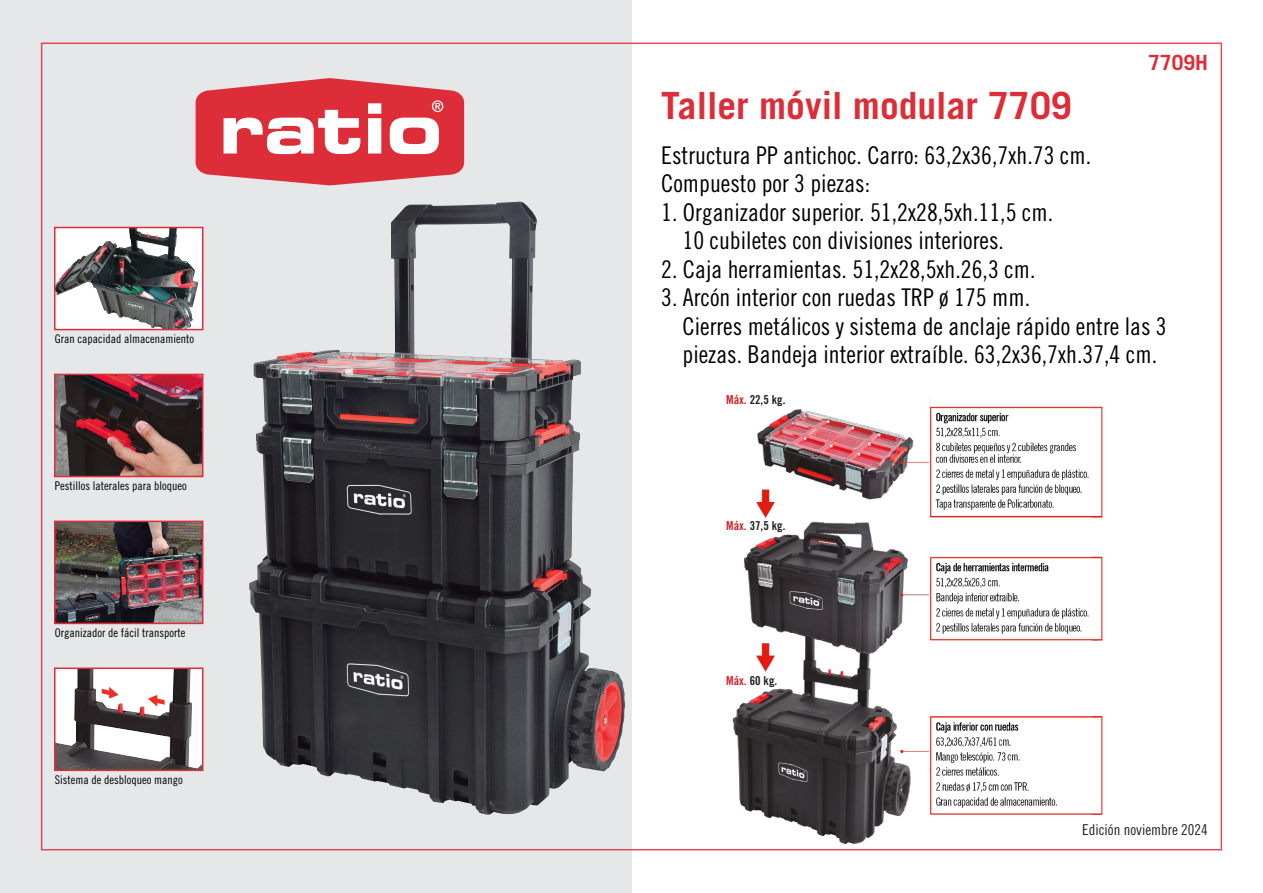
<style>
.page{position:relative;width:1263px;height:893px;background:#fff}
.page>*{position:absolute;margin:0;border:0;box-sizing:border-box;transform-origin:0 0}
.t1{font:700 37.5px "Trade Gothic LT Std";color:#dd2d39}
.t2{font:24.45px/28.5px "Trade Gothic LT Std Cn 18";color:#000}
.t3{font:700 21px "Trade Gothic LT Std";color:#dd2d39}
.t4{font:15px "Trade Gothic LT Std Cn 18";color:#231f20}
.t5{font:12.3px "Trade Gothic LT Std Bd Cn 20";color:#231f20}
.t6{font:12px "Trade Gothic LT Std Cn 18";color:#000}
.s1{color:#d01f26}
</style>
<div class="page">
<div style="left:0;top:0;width:631px;height:893px;background:#e6e7e9"></div>
<svg style="left:196px;top:78px;width:268px;height:107px;background:#e46871"></svg>
<img style="left:249px;top:202px;width:376px;height:613px">
<img style="left:732px;top:401px;width:371px;height:444px">
<img style="left:57px;top:230px;width:142px;height:97px">
<div style="left:54px;top:227px;width:149px;height:103px;border:2px solid #dd2d39"></div>
<img style="left:57px;top:377px;width:143px;height:97px">
<div style="left:54px;top:374px;width:149px;height:103px;border:2px solid #dd2d39"></div>
<img style="left:57px;top:524px;width:143px;height:97px">
<div style="left:54px;top:521px;width:149px;height:103px;border:2px solid #dd2d39"></div>
<img style="left:57px;top:670px;width:143px;height:98px">
<div style="left:54px;top:667px;width:149px;height:104px;border:2px solid #dd2d39"></div>
<svg style="left:102px;top:687px;width:17px;height:12px"></svg>
<svg style="left:148px;top:695px;width:17px;height:12px"></svg>
<p class="t6" style="left:55px;top:332px;width:141px">Gran capacidad almacenamiento</p>
<p class="t6" style="left:55px;top:479px;width:133px">Pestillos laterales para bloqueo</p>
<p class="t6" style="left:55px;top:626px;width:132px">Organizador de fácil transporte</p>
<p class="t6" style="left:55px;top:773px;width:129px">Sistema de desbloqueo mango</p>
<p class="t3" style="left:1148px;top:50px;width:61px">7709H</p>
<h1 class="t1" style="left:661px;top:83px;width:412px">Taller móvil modular 7709</h1>
<p class="t2" style="left:661px;top:140px;width:431px">Estructura PP antichoc. Carro: 63,2x36,7xh.73 cm.<br>Compuesto por 3 piezas:</p>
<p class="t2" style="left:682px;top:197px;width:372px;text-indent:-21px">1. Organizador superior. 51,2x28,5xh.11,5 cm.<br>10 cubiletes con divisiones interiores.</p>
<p class="t2" style="left:661px;top:254px;width:376px">2. Caja herramientas. 51,2x28,5xh.26,3 cm.</p>
<p class="t2" style="left:682px;top:283px;width:486px;text-indent:-21px">3. Arcón interior con ruedas TRP ø 175 mm.<br>Cierres metálicos y sistema de anclaje rápido entre las 3 piezas. Bandeja interior extraíble. 63,2x36,7xh.37,4 cm.</p>
<p class="t5" style="left:726px;top:392px;width:61px"><span class="s1">Máx.</span> 22,5 kg.</p>
<p class="t5" style="left:726px;top:518px;width:61px"><span class="s1">Máx.</span> 37,5 kg.</p>
<p class="t5" style="left:726px;top:673px;width:53px"><span class="s1">Máx.</span> 60 kg.</p>
<p class="t4" style="left:1082px;top:821px;width:127px">Edición noviembre 2024</p>
</div>
